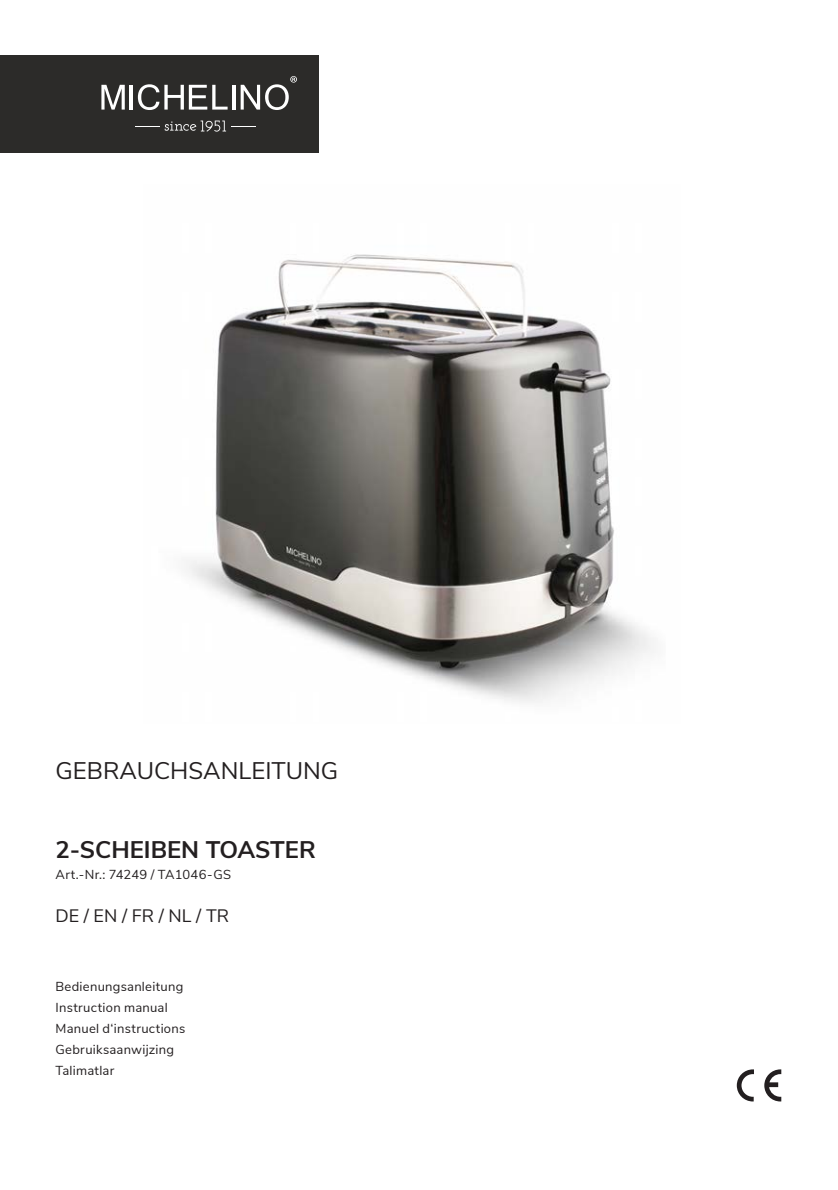
<style>
.page{position:relative;width:838px;height:1190px;background:#fff}
.page>*{position:absolute;margin:0;border:0;box-sizing:border-box;transform-origin:0 0}
.t1{font:24px "Nunito Sans";color:#231f20}
.t2{font:700 24px "Nunito Sans";color:#231f20}
.t3{font:18px "Nunito Sans";color:#231f20}
.t4{font:13px/21px "Nunito Sans";letter-spacing:.02em;color:#231f20}
</style>
<div class="page">
<div style="left:0;top:55px;width:319px;height:98px;background:#2c2b29"></div>
<svg style="left:101px;top:85px;width:24px;height:25px"></svg>
<hr style="left:130px;top:85px;width:3px;height:25px;background:#fff">
<svg style="left:138px;top:84px;width:90px;height:26px"></svg>
<hr style="left:232px;top:85px;width:4px;height:25px;background:#fff">
<svg style="left:135px;top:126px;width:24px;height:1px"></svg>
<svg style="left:165px;top:121px;width:90px;height:11px"></svg>
<svg style="left:241px;top:76px;width:56px;height:34px"></svg>
<svg style="left:737px;top:1069px;width:17px;height:32px"></svg>
<svg style="left:764px;top:1069px;width:17px;height:32px"></svg>
<img style="left:186px;top:254px;width:468px;height:449px">
<h1 class="t1" style="left:55px;top:753px;width:284px">GEBRAUCHSANLEITUNG</h1>
<h1 class="t2" style="left:55px;top:832px;width:262px">2-SCHEIBEN TOASTER</h1>
<p class="t4" style="left:55px;top:863px;width:177px">Art.-Nr.: 74249 / TA1046-GS</p>
<h2 class="t3" style="left:55px;top:902px;width:175px">DE / EN / FR / NL / TR</h2>
<p class="t4" style="left:55px;top:976px;width:131px">Bedienungsanleitung<br>Instruction manual<br>Manuel d‘instructions<br>Gebruiksaanwijzing<br>Talimatlar</p>
</div>
